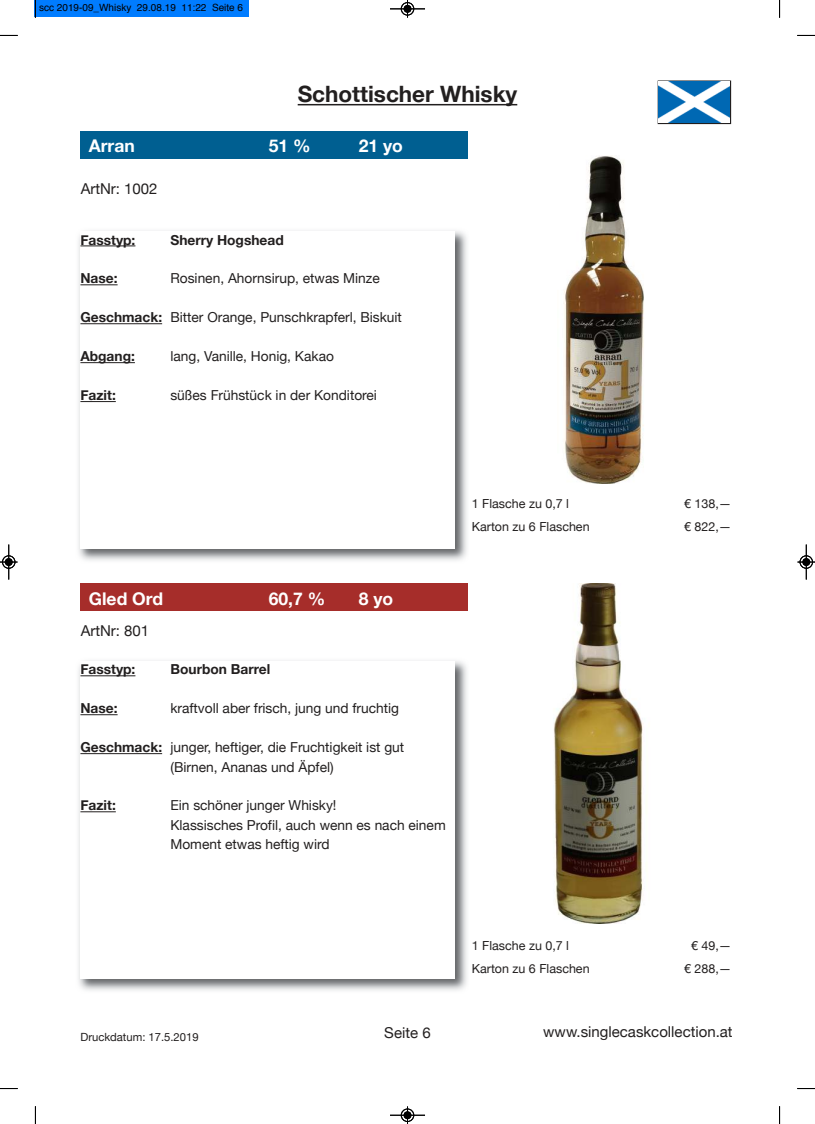
<style>
.page{position:relative;width:815px;height:1124px;background:#fff}
.page>*{position:absolute;margin:0;border:0;box-sizing:border-box;transform-origin:0 0}
.t1{font:700 22.5px "Helvetica Neue";color:#221f1f}
.t2{font:700 17.5px "Helvetica Neue";color:#fff}
.t3{font:15px "Helvetica Neue";color:#221f1f}
.t4{font:13.75px/19.2px "Helvetica Neue";color:#221f1f}
.t5{font:700 13.75px "Helvetica Neue";color:#221f1f}
.t6{font:12.5px "Helvetica Neue";color:#221f1f}
.t7{font:11.25px "Helvetica Neue";color:#221f1f}
.t8{font:10px "Helvetica";color:#000}
.s1{font-weight:700}
</style>
<div class="page">
<hr style="left:298px;top:104px;width:219px;height:1px;background:#221f1f">
<div style="left:658px;top:80px;width:73px;height:44px;border:1px solid #221f1f"></div>
<img style="left:659px;top:82px;width:71px;height:41px">
<div style="left:81px;top:131px;width:387px;height:27px;background:#005f91"></div>
<img style="left:78px;top:231px;width:389px;height:330px">
<div style="left:80px;top:231px;width:375px;height:317px;background:#fff"></div>
<hr style="left:80px;top:245px;width:55px;height:1px;background:#221f1f">
<hr style="left:80px;top:284px;width:38px;height:1px;background:#221f1f">
<hr style="left:80px;top:323px;width:82px;height:1px;background:#221f1f">
<hr style="left:80px;top:362px;width:55px;height:1px;background:#221f1f">
<hr style="left:80px;top:401px;width:36px;height:1px;background:#221f1f">
<img style="left:564px;top:155px;width:80px;height:328px">
<div style="left:81px;top:583px;width:387px;height:27px;background:#a62d2a"></div>
<img style="left:78px;top:661px;width:389px;height:330px">
<div style="left:80px;top:661px;width:375px;height:317px;background:#fff"></div>
<hr style="left:80px;top:675px;width:55px;height:1px;background:#221f1f">
<hr style="left:80px;top:714px;width:38px;height:1px;background:#221f1f">
<hr style="left:80px;top:753px;width:82px;height:1px;background:#221f1f">
<hr style="left:80px;top:811px;width:36px;height:1px;background:#221f1f">
<img style="left:553px;top:583px;width:90px;height:340px">
<div style="left:34px;top:0;width:214px;height:16px;background:#007cff"></div>
<svg style="left:35px;top:0;width:1px;height:18px"></svg>
<svg style="left:0;top:35px;width:18px;height:1px"></svg>
<svg style="left:779px;top:0;width:1px;height:18px"></svg>
<svg style="left:797px;top:35px;width:18px;height:1px"></svg>
<svg style="left:35px;top:1106px;width:1px;height:17px"></svg>
<svg style="left:0;top:1088px;width:18px;height:1px"></svg>
<svg style="left:779px;top:1106px;width:1px;height:17px"></svg>
<svg style="left:797px;top:1088px;width:18px;height:1px"></svg>
<hr style="left:390px;top:8px;width:35px;height:1px;background:#000">
<div style="left:401px;top:2px;width:13px;height:14px;border:1px solid #000;border-radius:50%"></div>
<hr style="left:390px;top:9px;width:35px;height:1px;background:#000">
<div style="left:401px;top:2px;width:13px;height:13px;border:1px solid #000;border-radius:50%"></div>
<svg style="left:404px;top:0;width:7px;height:18px"></svg>
<hr style="left:390px;top:1114px;width:35px;height:1px;background:#000">
<div style="left:401px;top:1108px;width:13px;height:13px;border:1px solid #000;border-radius:50%"></div>
<svg style="left:404px;top:1106px;width:7px;height:17px"></svg>
<hr style="left:8px;top:544px;width:1px;height:35px;background:#000">
<hr style="left:9px;top:544px;width:1px;height:35px;background:#000">
<div style="left:2px;top:555px;width:13px;height:13px;border:1px solid #000;border-radius:50%"></div>
<svg style="left:0;top:558px;width:18px;height:7px"></svg>
<hr style="left:806px;top:544px;width:1px;height:35px;background:#000">
<div style="left:800px;top:555px;width:13px;height:13px;border:1px solid #000;border-radius:50%"></div>
<svg style="left:798px;top:558px;width:17px;height:7px"></svg>
<p class="t8" style="left:39px;top:4px;width:205px">scc 2019-09_Whisky 29.08.19 11:22 Seite 6</p>
<h1 class="t1" style="left:298px;top:77px;width:221px">Schottischer Whisky</h1>
<p class="t2" style="left:89px;top:132px;width:48px">Arran</p>
<p class="t2" style="left:269px;top:132px;width:43px">51 %</p>
<p class="t2" style="left:359px;top:132px;width:46px">21 yo</p>
<p class="t3" style="left:81px;top:178px;width:78px">ArtNr: 1002</p>
<p class="t5" style="left:80px;top:229px;width:57px">Fasstyp:</p>
<p class="t5" style="left:170px;top:229px;width:115px">Sherry Hogshead</p>
<p class="t5" style="left:80px;top:268px;width:39px">Nase:</p>
<p class="t4" style="left:170px;top:270px;width:211px">Rosinen, Ahornsirup, etwas Minze</p>
<p class="t4" style="left:80px;top:308px;width:323px"><span class="s1">Geschmack:</span> Bitter Orange, Punschkrapferl, Biskuit</p>
<p class="t5" style="left:80px;top:345px;width:56px">Abgang:</p>
<p class="t4" style="left:170px;top:347px;width:165px">lang, Vanille, Honig, Kakao</p>
<p class="t5" style="left:80px;top:384px;width:37px">Fazit:</p>
<p class="t4" style="left:170px;top:386px;width:208px">süßes Frühstück in der Konditorei</p>
<p class="t2" style="left:89px;top:584px;width:76px">Gled Ord</p>
<p class="t2" style="left:269px;top:584px;width:58px">60,7 %</p>
<p class="t2" style="left:359px;top:584px;width:36px">8 yo</p>
<p class="t3" style="left:81px;top:620px;width:70px">ArtNr: 801</p>
<p class="t5" style="left:80px;top:658px;width:57px">Fasstyp:</p>
<p class="t5" style="left:170px;top:658px;width:101px">Bourbon Barrel</p>
<p class="t5" style="left:80px;top:697px;width:39px">Nase:</p>
<p class="t4" style="left:170px;top:699px;width:230px">kraftvoll aber frisch, jung und fruchtig</p>
<p class="t4" style="left:170px;top:738px;width:235px;text-indent:-90px"><span class="s1">Geschmack:</span> junger, heftiger, die Fruchtigkeit ist gut (Birnen, Ananas und Äpfel)</p>
<p class="t5" style="left:80px;top:794px;width:37px">Fazit:</p>
<p class="t4" style="left:170px;top:796px;width:277px">Ein schöner junger Whisky!<br>Klassisches Profil, auch wenn es nach einem<br>Moment etwas heftig wird</p>
<p class="t6" style="left:472px;top:494px;width:99px">1 Flasche zu 0,7 l</p>
<p class="t6" style="left:684px;top:494px;width:49px">€ 138,—</p>
<p class="t6" style="left:472px;top:517px;width:119px">Karton zu 6 Flaschen</p>
<p class="t6" style="left:684px;top:517px;width:49px">€ 822,—</p>
<p class="t7" style="left:80px;top:1028px;width:120px">Druckdatum: 17.5.2019</p>
<p class="t3" style="left:384px;top:1021px;width:48px">Seite 6</p>
<p class="t6" style="left:472px;top:936px;width:99px">1 Flasche zu 0,7 l</p>
<p class="t6" style="left:691px;top:936px;width:42px">€ 49,—</p>
<p class="t6" style="left:472px;top:959px;width:119px">Karton zu 6 Flaschen</p>
<p class="t6" style="left:684px;top:959px;width:49px">€ 288,—</p>
<p class="t3" style="left:543px;top:1020px;width:191px">www.singlecaskcollection.at</p>
</div>
